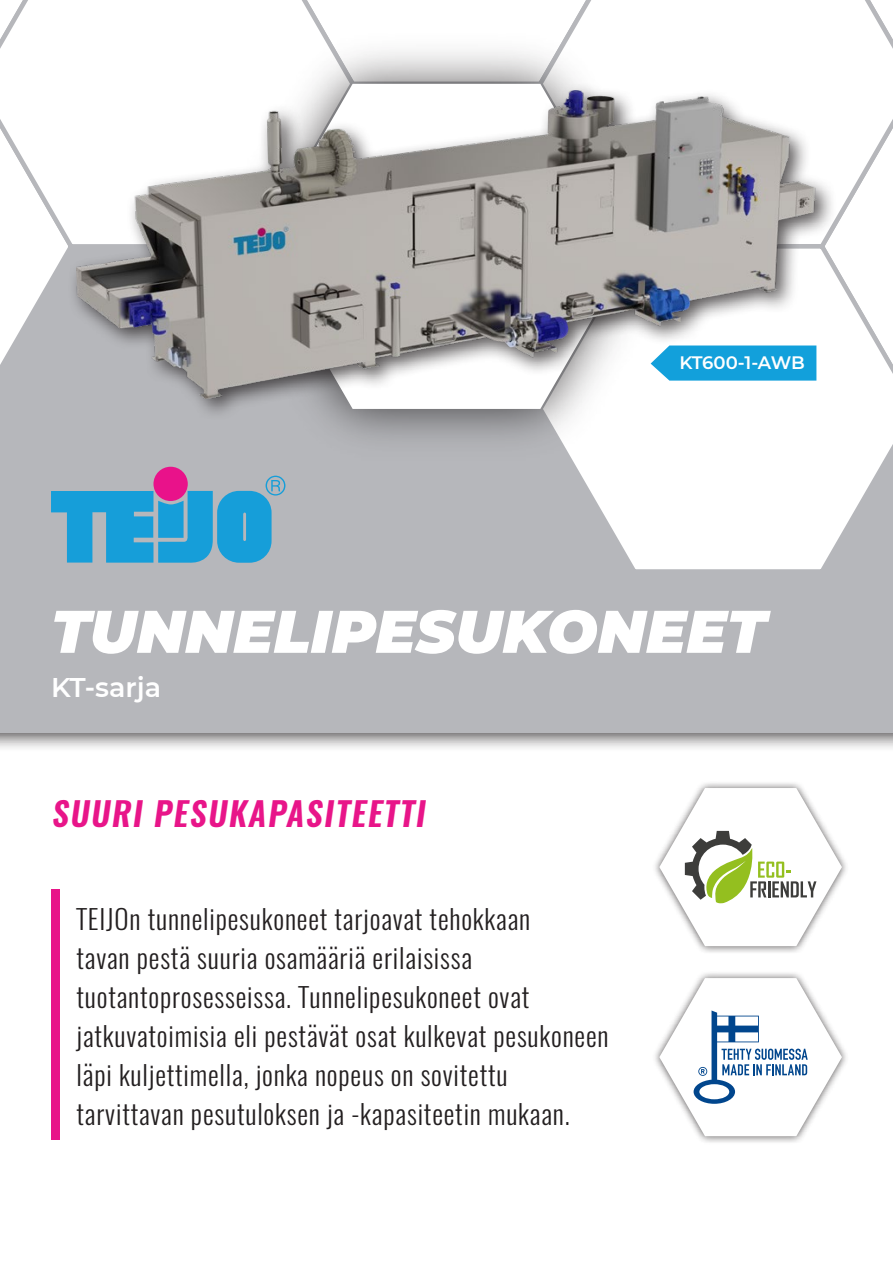
<style>
.page{position:relative;width:893px;height:1263px;background:#b6b7bb}
.page>*{position:absolute;margin:0;border:0;box-sizing:border-box;transform-origin:0 0}
.O1{font:italic 900 60px "Montserrat";color:#fff}
.Ingressi{font:600 33px "Oswald";color:#e81589}
.Ingressi-2{font:300 27px/39px "Oswald";letter-spacing:.03em;color:#231f20}
.O1-2{font:600 27px "Montserrat";color:#fff}
.O1-3{font:600 18px "Montserrat";letter-spacing:-.02em;color:#fff}
</style>
<div class="page">
<div style="left:358px;top:0;width:177px;height:20px;background:#fff"></div>
<div style="left:535px;top:0;width:116px;height:20px;background:#fff"></div>
<svg style="left:580px;top:413px;width:313px;height:157px"></svg>
<svg style="left:0;top:252px;width:65px;height:113px"></svg>
<div style="left:0;top:0;width:358px;height:252px;background:#fff"></div>
<img style="left:195px;top:20px;width:503px;height:453px">
<div style="left:0;top:731px;width:893px;height:532px;background:#fff"></div>
<div style="left:67px;top:81px;width:770px;height:340px;background:#231f20;opacity:.75"></div>
<img style="left:77px;top:90px;width:574px;height:308px">
<div style="left:153px;top:467px;width:35px;height:34px;background:#e9128a;border-radius:50%"></div>
<svg style="left:51px;top:476px;width:234px;height:87px"></svg>
<svg style="left:651px;top:0;width:242px;height:413px"></svg>
<div style="left:652px;top:780px;width:197px;height:174px;background:#231f20;opacity:.75"></div>
<div style="left:652px;top:970px;width:197px;height:174px;background:#231f20;opacity:.75"></div>
<svg style="left:659px;top:978px;width:183px;height:158px"></svg>
<svg style="left:659px;top:788px;width:183px;height:158px"></svg>
<div style="left:51px;top:889px;width:9px;height:251px;background:#e81589"></div>
<p class="O1-3" style="left:679px;top:350px;width:127px">KT600-1-AWB</p>
<p class="O1" style="left:51px;top:586px;width:716px">TUNNELIPESUKONEET</p>
<p class="O1-2" style="left:51px;top:668px;width:112px">KT-sarja</p>
<p class="Ingressi" style="left:51px;top:797px;width:383px">SUURI PESUKAPASITEETTI</p>
<p class="Ingressi-2" style="left:77px;top:897px;width:534px">TEIJOn tunnelipesukoneet tarjoavat tehokkaan<br>tavan pestä suuria osamääriä erilaisissa tuotantoprosesseissa. Tunnelipesukoneet ovat jatkuvatoimisia eli pestävät osat kulkevat pesukoneen läpi kuljettimella, jonka nopeus on sovitettu tarvittavan pesutuloksen ja -kapasiteetin mukaan.</p>
</div>
